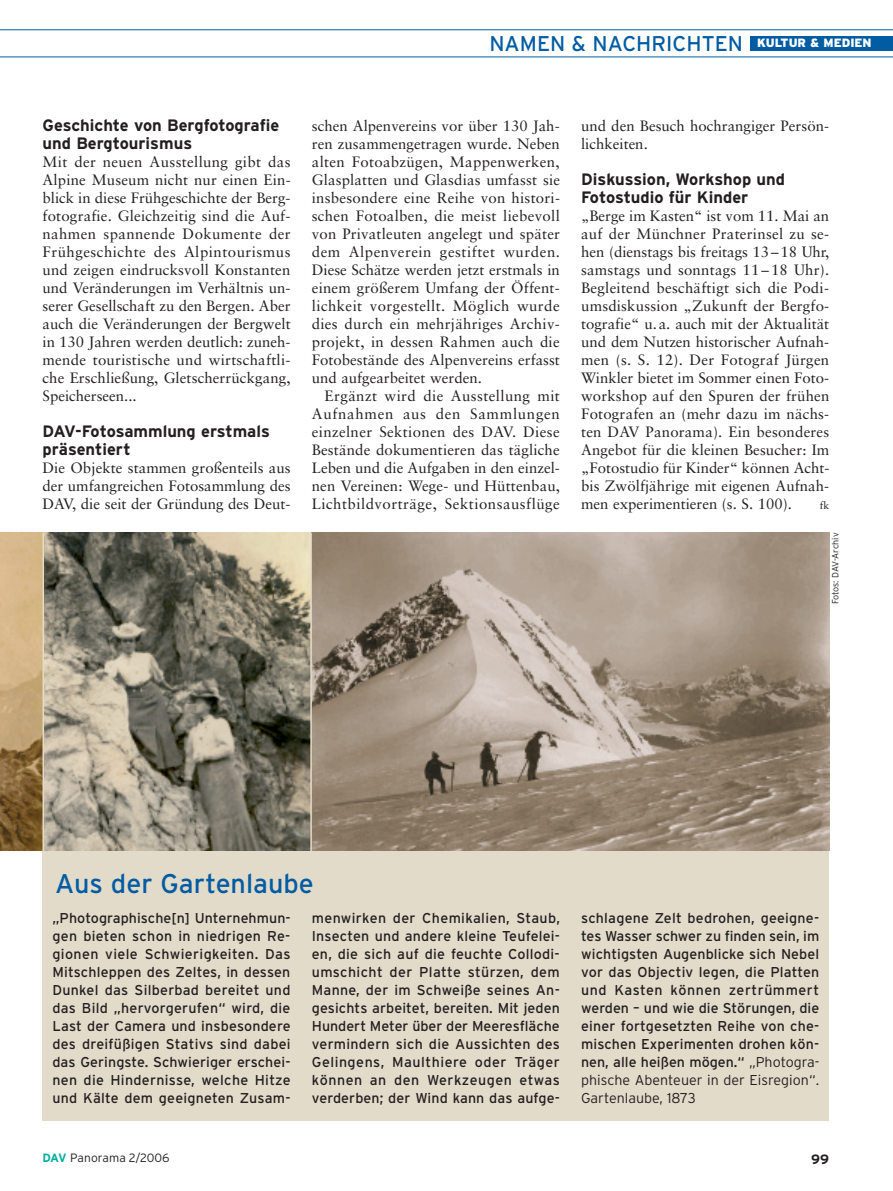
<style>
.page{position:relative;width:893px;height:1191px;background:#fff}
.page>*{position:absolute;margin:0;border:0;box-sizing:border-box;transform-origin:0 0}
.t1{font:27px "Interstate";color:#015ca3}
.t2{font:21.3px "Interstate";color:#015ca3}
.t3{font:700 16.5px/18px "Interstate";color:#231f20}
.t4{font:15px/18px "Sabon";color:#231f20;text-align:justify}
.t5{font:14.25px/18px "Interstate";letter-spacing:.005em;color:#231f20;text-align:justify}
.t6{font:700 13.5px "Interstate";color:#231f20}
.t7{font:300 12px "Interstate";letter-spacing:.005em;color:#231f20}
.t8{font:10.5px "Sabon";color:#231f20}
.t9{font:300 9px "Interstate";letter-spacing:-.01em;color:#231f20}
.s1{font-weight:300}
.s2{font-weight:700;color:#00ae9d}
</style>
<div class="page">
<hr style="left:0;top:57px;width:893px;height:1px;background:#015ca3">
<hr style="left:0;top:29px;width:893px;height:1px;background:#015ca3">
<div style="left:750px;top:36px;width:143px;height:15px;background:#015ca3"></div>
<div style="left:43px;top:835px;width:786px;height:286px;background:#e3dbc9"></div>
<img style="left:0;top:533px;width:829px;height:318px">
<hr style="left:43px;top:533px;width:1px;height:318px;background:#e3dbc9">
<hr style="left:310px;top:533px;width:2px;height:318px;background:#e3dbc9">
<h2 class="t2" style="left:489px;top:31px;width:384px">NAMEN &amp; NACHRICHTEN <sup>KULTUR</sup> <sup>&amp;</sup> <sup>MEDIEN</sup></h2>
<p class="t3" style="left:43px;top:116px;width:238px">Geschichte von Bergfotografie und Bergtourismus</p>
<p class="t4" style="left:43px;top:152px;width:250px">Mit der neuen Ausstellung gibt das Alpine Museum nicht nur einen Ein&shy;blick in diese Frühgeschichte der Berg&shy;fotografie. Gleichzeitig sind die Auf&shy;nahmen spannende Dokumente der Frühgeschichte des Alpintourismus und zeigen eindrucksvoll Konstanten und Veränderungen im Verhältnis un&shy;serer Gesellschaft zu den Bergen. Aber auch die Veränderungen der Bergwelt in 130 Jahren werden deutlich: zuneh&shy;mende touristische und wirtschaftli&shy;che Erschließung, Gletscherrückgang, Speicherseen...</p>
<p class="t3" style="left:43px;top:422px;width:229px">DAV-Fotosammlung erstmals präsentiert</p>
<p class="t4" style="left:43px;top:458px;width:250px">Die Objekte stammen großenteils aus der umfangreichen Fotosammlung des DAV, die seit der Gründung des Deut-</p>
<p class="t4" style="left:312px;top:116px;width:250px">schen Alpenvereins vor über 130 Jah&shy;ren zusammengetragen wurde. Neben alten Fotoabzügen, Mappenwerken, Glasplatten und Glasdias umfasst sie insbesondere eine Reihe von histori&shy;schen Fotoalben, die meist liebevoll von Privatleuten angelegt und später dem Alpenverein gestiftet wurden.<br>Diese Schätze werden jetzt erstmals in einem größerem Umfang der Öffent&shy;lichkeit vorgestellt. Möglich wurde dies durch ein mehrjähriges Archiv&shy;projekt, in dessen Rahmen auch die Fotobestände des Alpenvereins erfasst und aufgearbeitet werden.</p>
<p class="t4" style="left:312px;top:386px;width:250px;text-indent:13px">Ergänzt wird die Ausstellung mit Aufnahmen aus den Sammlungen einzelner Sektionen des DAV. Diese Bestände dokumentieren das tägliche Leben und die Aufgaben in den einzel&shy;nen Vereinen: Wege- und Hüttenbau, Lichtbildvorträge, Sektionsausflüge</p>
<p class="t4" style="left:581px;top:116px;width:249px">und den Besuch hochrangiger Persön&shy;lichkeiten.</p>
<p class="t3" style="left:581px;top:170px;width:205px">Diskussion, Workshop und<br>Fotostudio für Kinder</p>
<p class="t4" style="left:581px;top:206px;width:250px">„Berge im Kasten“ ist vom 11. Mai an auf der Münchner Praterinsel zu se&shy;hen (dienstags bis freitags 13 – 18 Uhr, samstags und sonntags 11 – 18 Uhr).<br>Begleitend beschäftigt sich die Podi&shy;umsdiskussion „Zukunft der Bergfo&shy;tografie“ u. a. auch mit der Aktualität und dem Nutzen historischer Aufnah&shy;men (s. S. 12). Der Fotograf Jürgen Winkler bietet im Sommer einen Foto&shy;workshop auf den Spuren der frühen Fotografen an (mehr dazu im nächs&shy;ten DAV Panorama). Ein besonderes Angebot für die kleinen Besucher: Im „Fotostudio für Kinder“ können Acht&shy;bis Zwölfjährige mit eigenen Aufnah&shy;men experimentieren (s. S. 100).</p>
<p class="t8" style="left:820px;top:499px;width:11px">fk</p>
<p class="t9" style="left:830px;top:604px;width:73px;rotate:-90deg">Fotos: DAV-Archiv</p>
<h1 class="t1" style="left:55px;top:868px;width:260px">Aus der Gartenlaube</h1>
<p class="t5" style="left:52px;top:909px;width:240px">„Photographische[n] Unternehmun&shy;gen bieten schon in niedrigen Re&shy;gionen viele Schwierigkeiten. Das Mitschleppen des Zeltes, in dessen Dunkel das Silberbad bereitet und das Bild „hervorgerufen“ wird, die Last der Camera und insbesondere des dreifüßigen Stativs sind dabei das Geringste. Schwieriger erschei&shy;nen die Hindernisse, welche Hitze und Kälte dem geeigneten Zusam-</p>
<p class="t5" style="left:312px;top:909px;width:250px">menwirken der Chemikalien, Staub, Insecten und andere kleine Teufelei&shy;en, die sich auf die feuchte Collodi&shy;umschicht der Platte stürzen, dem Manne, der im Schweiße seines An&shy;gesichts arbeitet, bereiten. Mit jeden Hundert Meter über der Meeresfläche vermindern sich die Aussichten des Gelingens, Maulthiere oder Träger können an den Werkzeugen etwas verderben; der Wind kann das aufge-</p>
<p class="t5" style="left:581px;top:909px;width:240px">schlagene Zelt bedrohen, geeigne&shy;tes Wasser schwer zu finden sein, im wichtigsten Augenblicke sich Nebel vor das Objectiv legen, die Platten und Kasten können zertrümmert werden – und wie die Störungen, die einer fortgesetzten Reihe von che&shy;mischen Experimenten drohen kön&shy;nen, alle heißen mögen.“ <span class="s1">„Photogra&shy;phische Abenteuer in der Eisregion“.<br>Gartenlaube, 1873</span></p>
<p class="t7" style="left:43px;top:1151px;width:129px"><span class="s2">DAV</span> Panorama 2/2006</p>
<p class="t6" style="left:811px;top:1151px;width:19px">99</p>
</div>
